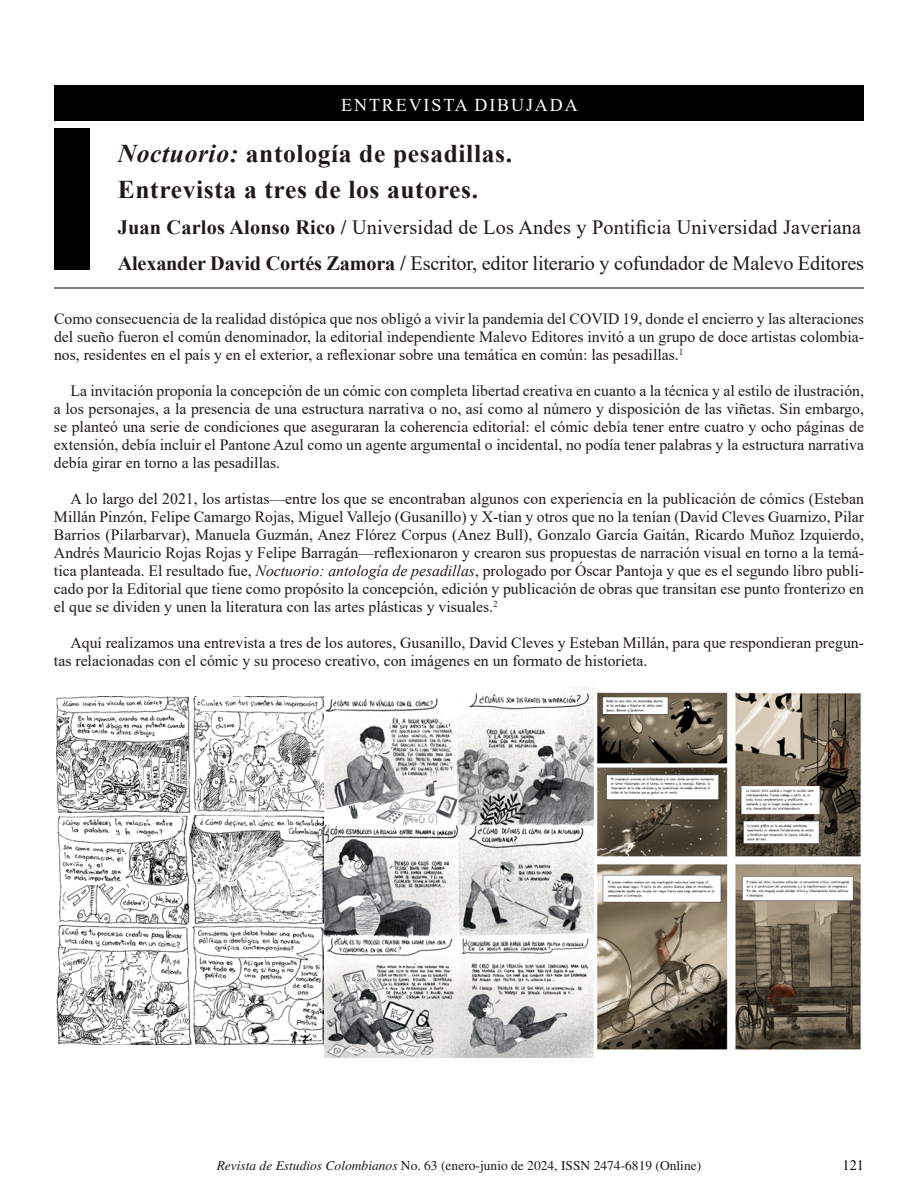
<style>
.page{position:relative;width:918px;height:1188px;background:#fff}
.page>*{position:absolute;margin:0;border:0;box-sizing:border-box;transform-origin:0 0}
.t1{font:700 25.5px/36px "Times New Roman";letter-spacing:.025em;color:#1f191a}
.t2{font:20.25px/36px "Times New Roman";color:#1f191a}
.t3{font:18px "Times New Roman";letter-spacing:.105em;color:#fff}
.t4{font:15.75px/18px "Times New Roman";color:#1f191a;text-align:justify}
.t5{font:14.25px "Times New Roman";color:#000}
.t6{font:13.5px "Times LT Std";color:#1f191a}
.s1{font-style:italic}
.s2{font-weight:700}
.s3{font-weight:700;font-size:21px}
</style>
<div class="page">
<div style="left:54px;top:85px;width:810px;height:36px;background:#000"></div>
<div style="left:54px;top:128px;width:36px;height:142px;background:#000"></div>
<hr style="left:54px;top:288px;width:810px;height:1px;background:#000">
<img style="left:56px;top:697px;width:268px;height:348px">
<img style="left:324px;top:687px;width:270px;height:371px">
<img style="left:596px;top:692px;width:265px;height:358px">
<p class="t3" style="left:341px;top:92px;width:238px">ENTREVISTA DIBUJADA</p>
<h1 class="t1" style="left:118px;top:135px;width:396px"><span class="s1">Noctuorio:</span> antología de pesadillas.<br>Entrevista a tres de los autores.</h1>
<p class="t2" style="left:118px;top:209px;width:748px"><span class="s2">Juan Carlos Alonso Rico /</span> Universidad de Los Andes y Pontificia Universidad Javeriana<br><span class="s2">Alexander David Cortés Zamora</span> <span class="s3">/</span> Escritor, editor literario y cofundador de Malevo Editores</p>
<p class="t4" style="left:54px;top:309px;width:812px">Como consecuencia de la realidad distópica que nos obligó a vivir la pandemia del COVID 19, donde el encierro y las alteraciones del sueño fueron el común denominador, la editorial independiente Malevo Editores invitó a un grupo de doce artistas colombia&shy;nos, residentes en el país y en el exterior, a reflexionar sobre una temática en común: las pesadillas.<sup>1</sup></p>
<p class="t4" style="left:54px;top:381px;width:812px;text-indent:17px">La invitación proponía la concepción de un cómic con completa libertad creativa en cuanto a la técnica y al estilo de ilustración, a los personajes, a la presencia de una estructura narrativa o no, así como al número y disposición de las viñetas. Sin embargo, se planteó una serie de condiciones que aseguraran la coherencia editorial: el cómic debía tener entre cuatro y ocho páginas de extensión, debía incluir el Pantone Azul como un agente argumental o incidental, no podía tener palabras y la estructura narrativa debía girar en torno a las pesadillas.</p>
<p class="t4" style="left:54px;top:489px;width:812px;text-indent:17px">A lo largo del 2021, los artistas—entre los que se encontraban algunos con experiencia en la publicación de cómics (Esteban Millán Pinzón, Felipe Camargo Rojas, Miguel Vallejo (Gusanillo) y X-tian y otros que no la tenían (David Cleves Guarnizo, Pilar Barrios (Pilarbarvar), Manuela Guzmán, Anez Flórez Corpus (Anez Bull), Gonzalo García Gaitán, Ricardo Muñoz Izquierdo, Andrés Mauricio Rojas Rojas y Felipe Barragán—reflexionaron y crearon sus propuestas de narración visual en torno a la temá&shy;tica planteada. El resultado fue, <span class="s1">Noctuorio: antología de pesadillas</span>, prologado por Óscar Pantoja y que es el segundo libro publi&shy;cado por la Editorial que tiene como propósito la concepción, edición y publicación de obras que transitan ese punto fronterizo en el que se dividen y unen la literatura con las artes plásticas y visuales.<sup>2</sup></p>
<p class="t4" style="left:54px;top:633px;width:812px;text-indent:17px">Aquí realizamos una entrevista a tres de los autores, Gusanillo, David Cleves y Esteban Millán, para que respondieran pregun&shy;tas relacionadas con el cómic y su proceso creativo, con imágenes en un formato de historieta.</p>
<p class="t6" style="left:217px;top:1158px;width:486px"><span class="s1">Revista de Estudios Colombianos</span> No. 63 (enero-junio de 2024, ISSN 2474-6819 (Online)</p>
<p class="t5" style="left:843px;top:1155px;width:23px">121</p>
</div>
